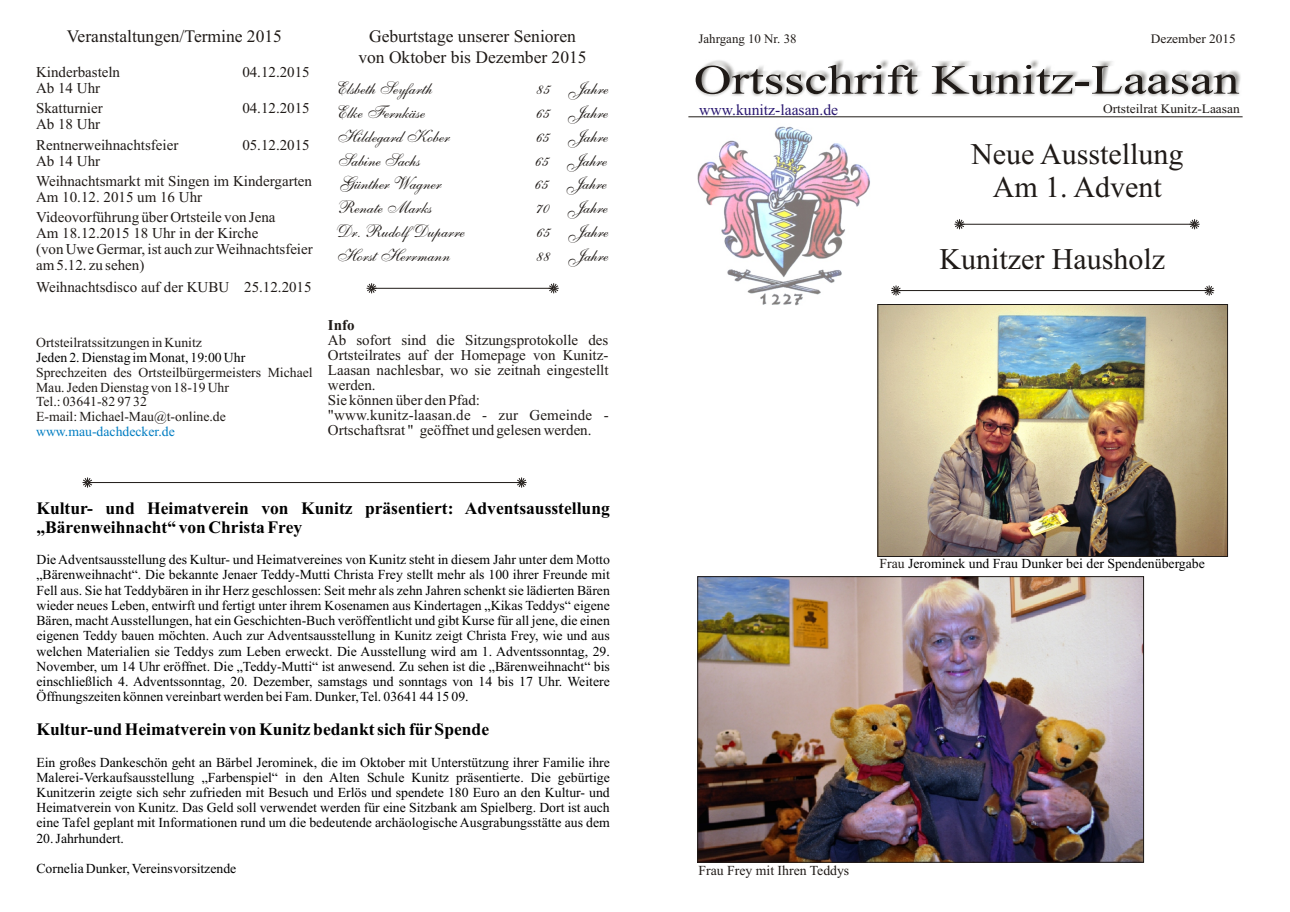
<style>
.page{position:relative;width:1290px;height:912px;background:#fff}
.page>*{position:absolute;margin:0;border:0;box-sizing:border-box;transform-origin:0 0}
.t1{font:41.25px "Times New Roman";color:#1f1a17;scale:1.27 1}
.t2{font:30px/33.2px "Times New Roman";color:#1f1a17;text-align:center}
.t3{font:17.5px "English 111 Vivace BT";color:#1f1a17}
.t4{font:700 17.5px/19.4px "Times New Roman";color:#000}
.t5{font:17.5px/20.6px "Times New Roman";color:#1f1a17;text-align:center}
.t6{font:15.62px "Times New Roman";color:#291770}
.t7{font:15px/15px "Times New Roman";color:#1f1a17}
.t8{font:700 15px "Times New Roman";color:#1f1a17}
.t9{font:13.75px/15.2px "Times New Roman";color:#000;text-align:justify}
.t10{font:13.75px/14.8px "Times New Roman";color:#1f1a17}
.t11{font:13.75px "Times New Roman";color:#007dc2}
.t12{font:12.88px "Times New Roman";color:#1f1a17;scale:1.04 1}
.t13{font:12.88px "Times New Roman";color:#1f1a17}
.s1{color:#1f1a17}
</style>
<div class="page">
<img style="left:697px;top:126px;width:181px;height:222px">
<img style="left:696px;top:60px;width:545px;height:37px">
<hr style="left:688px;top:117px;width:555px;height:1px;background:#1f1a17">
<hr style="left:960px;top:224px;width:235px;height:1px;background:#1f1a17">
<svg style="left:955px;top:219px;width:10px;height:10px"></svg>
<svg style="left:1190px;top:219px;width:10px;height:10px"></svg>
<hr style="left:372px;top:288px;width:182px;height:1px;background:#1f1a17">
<svg style="left:367px;top:283px;width:10px;height:10px"></svg>
<svg style="left:549px;top:283px;width:10px;height:10px"></svg>
<hr style="left:896px;top:290px;width:313px;height:1px;background:#1f1a17">
<svg style="left:891px;top:285px;width:10px;height:10px"></svg>
<svg style="left:1204px;top:285px;width:10px;height:10px"></svg>
<hr style="left:88px;top:482px;width:434px;height:1px;background:#1f1a17">
<svg style="left:83px;top:477px;width:10px;height:10px"></svg>
<svg style="left:517px;top:477px;width:10px;height:10px"></svg>
<img style="left:880px;top:306px;width:346px;height:248px">
<img style="left:700px;top:578px;width:442px;height:282px">
<div style="left:878px;top:304px;width:350px;height:252px;border:1px solid #1f1a17"></div>
<div style="left:698px;top:576px;width:446px;height:286px;border:1px solid #1f1a17"></div>
<p class="t5" style="left:67px;top:27px;width:216px">Veranstaltungen/Termine 2015</p>
<p class="t7" style="left:36px;top:66px;width:86px">Kinderbasteln</p>
<p class="t7" style="left:242px;top:66px;width:69px">04.12.2015</p>
<p class="t7" style="left:36px;top:79px;width:68px;line-height:20.1px">Ab 14 Uhr<br>Skatturnier</p>
<p class="t7" style="left:242px;top:102px;width:69px">04.12.2015</p>
<p class="t7" style="left:36px;top:116px;width:144px;line-height:20.1px">Ab 18 Uhr<br>Rentnerweihnachtsfeier</p>
<p class="t7" style="left:242px;top:138px;width:69px">05.12.2015</p>
<p class="t7" style="left:36px;top:152px;width:277px;line-height:20.1px">Ab 14 Uhr<br>Weihnachtsmarkt mit Singen im Kindergarten</p>
<p class="t7" style="left:36px;top:188px;width:241px;line-height:20.1px">Am 10.12. 2015 um 16 Uhr<br>Videovorführung über Ortsteile von Jena</p>
<p class="t7" style="left:36px;top:226px;width:278px;line-height:16.1px">Am 18.12.2015 18 Uhr in der Kirche<br>(von Uwe Germar, ist auch zur Weihnachtsfeier am 5.12. zu sehen)</p>
<p class="t7" style="left:36px;top:281px;width:277px">Weihnachtsdisco auf der KUBU 25.12.2015</p>
<p class="t10" style="left:36px;top:329px;width:278px;line-height:29.5px">Ortsteilratssitzungen in Kunitz<br>Sprechzeiten des Ortsteilbürgermeisters Michael</p>
<p class="t10" style="left:36px;top:381px;width:195px">Mau. Jeden Dienstag von 18-19 Uhr<br>Tel.: 03641-82 97 32<br>E-mail: Michael-Mau@t-online.de</p>
<p class="t9" style="left:36px;top:351px;width:211px">Jeden 2. Dienstag im Monat, 19:00 Uhr</p>
<p class="t11" style="left:36px;top:426px;width:140px">www.mau-dachdecker.de</p>
<p class="t5" style="left:358px;top:28px;width:230px">Geburtstage unserer Senioren von Oktober bis Dezember 2015</p>
<p class="t3" style="left:336px;top:81px;width:97px">Elsbeth Seyfarth</p>
<p class="t3" style="left:536px;top:81px;width:74px">85 Jahre</p>
<p class="t3" style="left:337px;top:105px;width:90px">Elke Fernkäse</p>
<p class="t3" style="left:536px;top:105px;width:74px">65 Jahre</p>
<p class="t3" style="left:337px;top:129px;width:115px">Hildegard Kober</p>
<p class="t3" style="left:536px;top:129px;width:74px">65 Jahre</p>
<p class="t3" style="left:338px;top:152px;width:84px">Sabine Sachs</p>
<p class="t3" style="left:535px;top:152px;width:74px">65 Jahre</p>
<p class="t3" style="left:338px;top:176px;width:105px">Günther Wagner</p>
<p class="t3" style="left:535px;top:176px;width:74px">65 Jahre</p>
<p class="t3" style="left:337px;top:200px;width:96px">Renate Marks</p>
<p class="t3" style="left:536px;top:200px;width:74px">70 Jahre</p>
<p class="t3" style="left:336px;top:223px;width:130px">Dr. Rudolf Duparre</p>
<p class="t3" style="left:536px;top:223px;width:74px">65 Jahre</p>
<p class="t3" style="left:336px;top:247px;width:115px">Horst Herrmann</p>
<p class="t3" style="left:536px;top:247px;width:74px">88 Jahre</p>
<p class="t8" style="left:328px;top:320px;width:28px">Info</p>
<p class="t7" style="left:328px;top:334px;width:282px">Ab sofort sind die Sitzungsprotokolle des Ortsteilrates auf der Homepage von Kunitz-Laasan nachlesbar, wo sie zeitnah eingestellt werden.<br>Sie können über den Pfad: "www.kunitz-laasan.de - zur Gemeinde - Ortschaftsrat " geöffnet und gelesen werden.</p>
<p class="t4" style="left:36px;top:499px;width:575px">Kultur- und Heimatverein von Kunitz präsentiert: Adventsausstellung „Bärenweihnacht“ von Christa Frey</p>
<p class="t9" style="left:36px;top:553px;width:575px">Die Adventsausstellung des Kultur- und Heimatvereines von Kunitz steht in diesem Jahr unter dem Motto „Bärenweihnacht“. Die bekannte Jenaer Teddy-Mutti Christa Frey stellt mehr als 100 ihrer Freunde mit Fell aus. Sie hat Teddybären in ihr Herz geschlossen: Seit mehr als zehn Jahren schenkt sie lädierten Bären wieder neues Leben, entwirft und fertigt unter ihrem Kosenamen aus Kindertagen „Kikas Teddys“ eigene Bären, macht Ausstellungen, hat ein Geschichten-Buch veröffentlicht und gibt Kurse für all jene, die einen eigenen Teddy bauen möchten. Auch zur Adventsausstellung in Kunitz zeigt Christa Frey, wie und aus welchen Materialien sie Teddys zum Leben erweckt. Die Ausstellung wird am 1. Adventssonntag, 29.<br>November, um 14 Uhr eröffnet. Die „Teddy-Mutti“ ist anwesend. Zu sehen ist die „Bärenweihnacht“ bis einschließlich 4. Adventssonntag, 20. Dezember, samstags und sonntags von 14 bis 17 Uhr. Weitere Öffnungszeiten können vereinbart werden bei Fam. Dunker, Tel. 03641 44 15 09.</p>
<p class="t4" style="left:36px;top:721px;width:454px">Kultur-und Heimatverein von Kunitz bedankt sich für Spende</p>
<p class="t9" style="left:36px;top:755px;width:575px">Ein großes Dankeschön geht an Bärbel Jerominek, die im Oktober mit Unterstützung ihrer Familie ihre Malerei-Verkaufsausstellung „Farbenspiel“ in den Alten Schule Kunitz präsentierte. Die gebürtige Kunitzerin zeigte sich sehr zufrieden mit Besuch und Erlös und spendete 180 Euro an den Kultur- und Heimatverein von Kunitz. Das Geld soll verwendet werden für eine Sitzbank am Spielberg. Dort ist auch eine Tafel geplant mit Informationen rund um die bedeutende archäologische Ausgrabungsstätte aus dem</p>
<p class="t9" style="left:36px;top:831px;width:89px">20. Jahrhundert.</p>
<p class="t9" style="left:36px;top:862px;width:201px">Cornelia Dunker, Vereinsvorsitzende</p>
<p class="t13" style="left:699px;top:35px;width:100px">Jahrgang 10 Nr. 38</p>
<p class="t12" style="left:1151px;top:34px;width:83px">Dezember 2015</p>
<h1 class="t1" style="left:694px;top:65px;width:431px">Ortsschrift Kunitz-Laasan</h1>
<p class="t12" style="left:1103px;top:104px;width:133px">Ortsteilrat Kunitz-Laasan</p>
<p class="t6" style="left:699px;top:104px;width:140px">www.kunitz-laasan.de</p>
<h2 class="t2" style="left:971px;top:140px;width:214px">Neue Ausstellung<br>Am 1. Advent</h2>
<h2 class="t2" style="left:939px;top:245px;width:227px">Kunitzer Hausholz</h2>
<p class="t9" style="left:879px;top:556px;width:327px"><span class="s1">Frau</span> Jerominek und Frau Dunker bei der Spendenübergabe</p>
<p class="t10" style="left:699px;top:864px;width:152px">Frau Frey mit Ihren Teddys</p>
</div>
